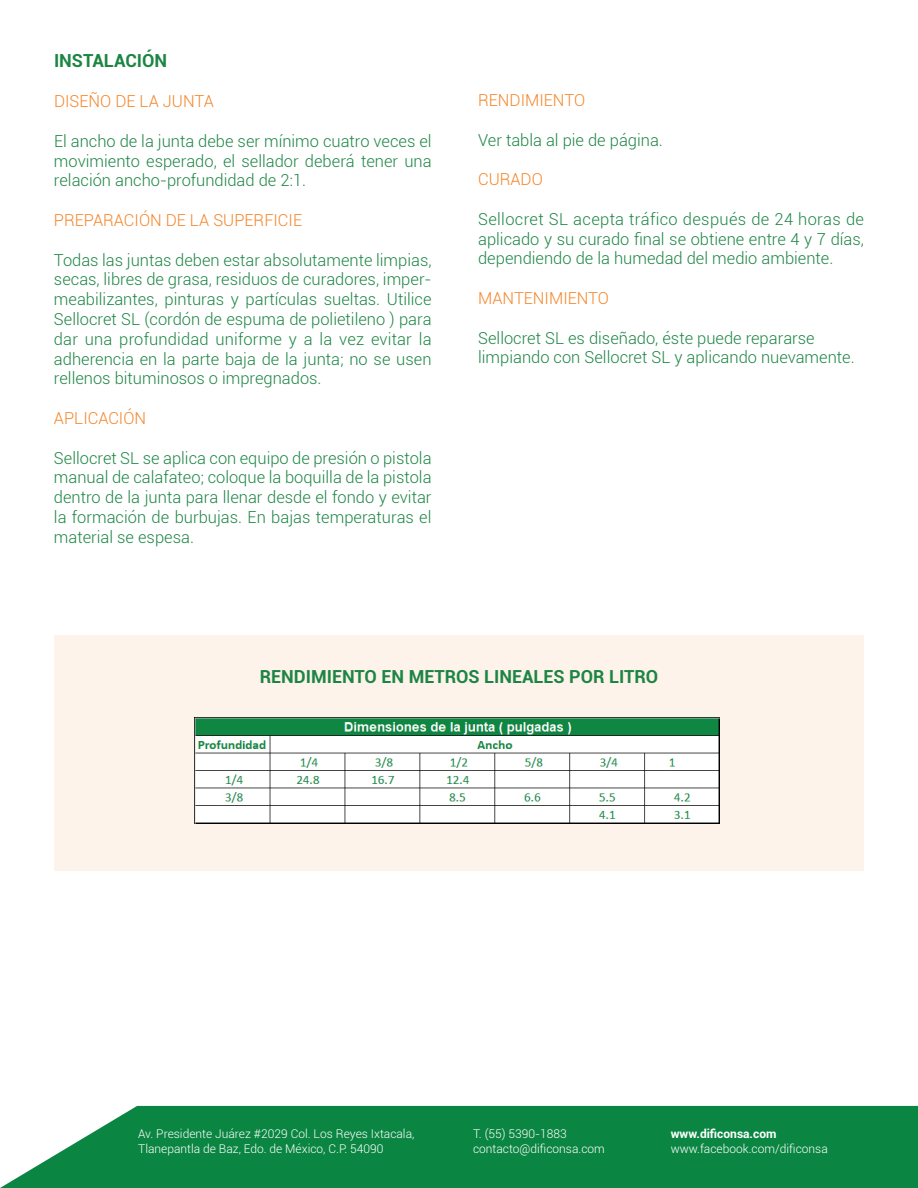
<style>
.page{position:relative;width:918px;height:1188px;background:#fff}
.page>*{position:absolute;margin:0;border:0;box-sizing:border-box;transform-origin:0 0}
.t1{font:700 18px "Roboto";color:#1d8544}
.t2{font:300 16.5px/19.8px "Roboto";color:#1d8544;text-align:justify}
.t3{font:300 16.5px "Roboto";color:#f58529}
.t4{font:300 12px/14.4px "Roboto";color:#fff}
.t5{font:700 12px "Roboto";color:#fff}
</style>
<div class="page">
<svg style="left:0;top:1106px;width:918px;height:82px;background:#1f9051"></svg>
<div style="left:54px;top:636px;width:810px;height:235px;background:#fef3ea"></div>
<img style="left:194px;top:718px;width:526px;height:106px">
<p class="t1" style="left:54px;top:48px;width:115px">INSTALACIÓN</p>
<p class="t3" style="left:54px;top:90px;width:161px">DISEÑO DE LA JUNTA</p>
<p class="t2" style="left:54px;top:130px;width:379px">El ancho de la junta debe ser mínimo cuatro veces el movimiento esperado, el sellador deberá tener una relación ancho-profundidad de 2:1.</p>
<p class="t3" style="left:54px;top:209px;width:250px">PREPARACIÓN DE LA SUPERFICIE</p>
<p class="t2" style="left:54px;top:249px;width:379px">Todas las juntas deben estar absolutamente limpias, secas, libres de grasa, residuos de curadores, imper&shy;meabilizantes, pinturas y partículas sueltas. Utilice Sellocret SL (cordón de espuma de polietileno ) para dar una profundidad uniforme y a la vez evitar la adherencia en la parte baja de la junta; no se usen rellenos bituminosos o impregnados.</p>
<p class="t3" style="left:54px;top:407px;width:94px">APLICACIÓN</p>
<p class="t2" style="left:54px;top:447px;width:379px">Sellocret SL se aplica con equipo de presión o pistola manual de calafateo; coloque la boquilla de la pistola dentro de la junta para llenar desde el fondo y evitar la formación de burbujas. En bajas temperaturas el material se espesa.</p>
<p class="t3" style="left:478px;top:89px;width:109px">RENDIMIENTO</p>
<p class="t2" style="left:478px;top:129px;width:186px">Ver tabla al pie de página.</p>
<p class="t3" style="left:478px;top:168px;width:66px">CURADO</p>
<p class="t2" style="left:478px;top:208px;width:387px">Sellocret SL acepta tráfico después de 24 horas de aplicado y su curado final se obtiene entre 4 y 7 días, dependiendo de la humedad del medio ambiente.</p>
<p class="t3" style="left:478px;top:287px;width:132px">MANTENIMIENTO</p>
<p class="t2" style="left:478px;top:327px;width:378px">Sellocret SL es diseñado, éste puede repararse limpiando con Sellocret SL y aplicando nuevamente.</p>
<p class="t1" style="left:260px;top:664px;width:400px">RENDIMIENTO EN METROS LINEALES POR LITRO</p>
<p class="t4" style="left:138px;top:1126px;width:278px">Av. Presidente Juárez #2029 Col. Los Reyes Ixtacala,<br>Tlanepantla de Baz, Edo. de México, C.P. 54090</p>
<p class="t4" style="left:473px;top:1126px;width:133px">T. (55) 5390-1883 contacto@dificonsa.com</p>
<p class="t5" style="left:671px;top:1126px;width:107px">www.dificonsa.com</p>
<p class="t4" style="left:671px;top:1141px;width:159px">www.facebook.com/dificonsa</p>
</div>
